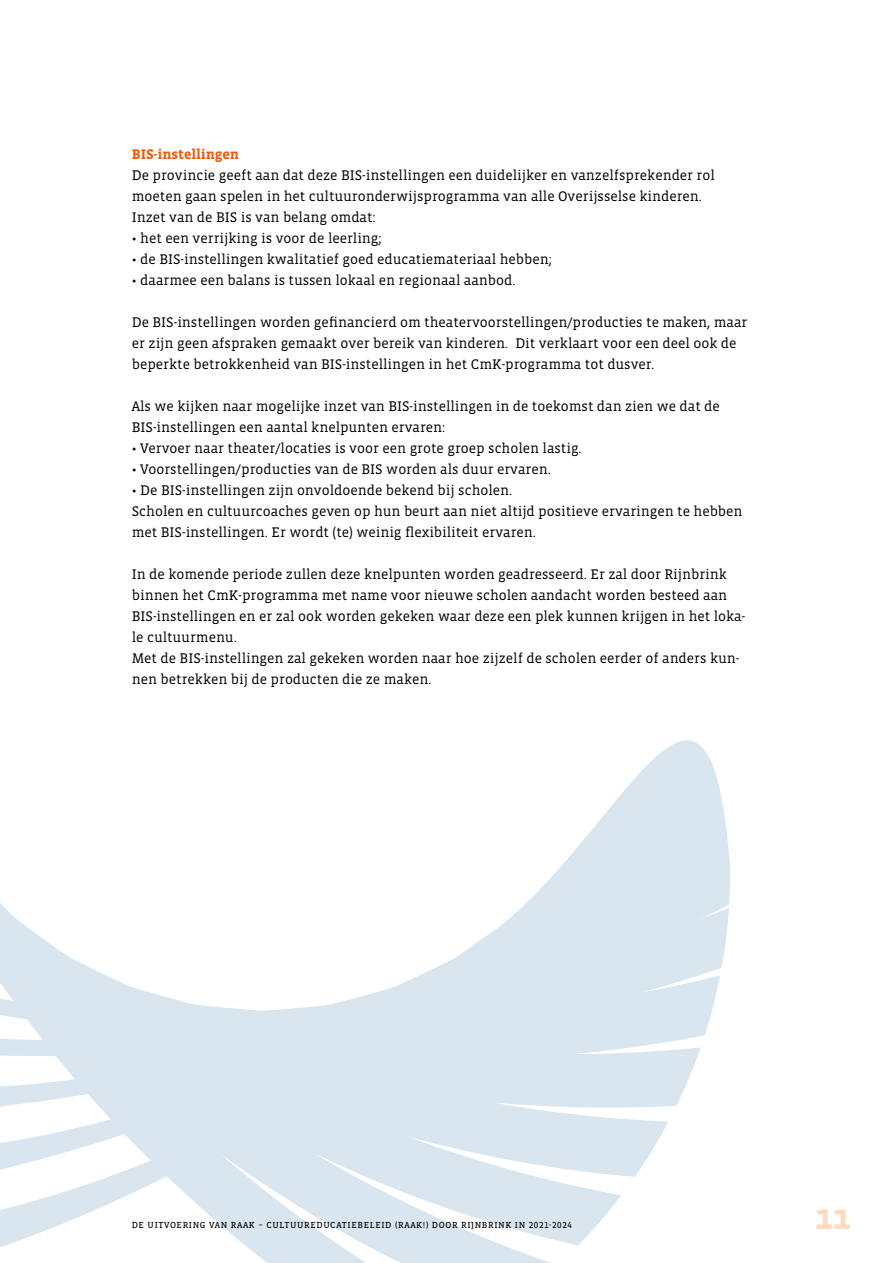
<style>
.page{position:relative;width:893px;height:1263px;background:#fff}
.page>*{position:absolute;margin:0;border:0;box-sizing:border-box;transform-origin:0 0}
.t1{font:700 36px "Vista Slab OTCE";color:#fcdbc2}
.t2{font:14.25px/21px "Vista Slab OTCE";color:#000}
.t3{font:700 14.25px "Vista Slab OTCE";color:#ea5b0b}
.t4{font:9px "Vista Slab OTCE";letter-spacing:.07em;color:#000}
</style>
<div class="page">
<svg style="left:0;top:740px;width:730px;height:523px"></svg>
<p class="t3" style="left:132px;top:146px;width:109px">BIS-instellingen</p>
<p class="t2" style="left:132px;top:165px;width:585px">De provincie geeft aan dat deze BIS-instellingen een duidelijker en vanzelfsprekender rol moeten gaan spelen in het cultuuronderwijsprogramma van alle Overijsselse kinderen.<br>Inzet van de BIS is van belang omdat:</p>
<p class="t2" style="left:132px;top:228px;width:251px">• het een verrijking is voor de leerling;</p>
<p class="t2" style="left:132px;top:249px;width:421px">• de BIS-instellingen kwalitatief goed educatiemateriaal hebben;</p>
<p class="t2" style="left:132px;top:270px;width:385px">• daarmee een balans is tussen lokaal en regionaal aanbod.</p>
<p class="t2" style="left:132px;top:312px;width:617px">De BIS-instellingen worden gefinancierd om theatervoorstellingen/producties te maken, maar er zijn geen afspraken gemaakt over bereik van kinderen. Dit verklaart voor een deel ook de beperkte betrokkenheid van BIS-instellingen in het CmK-programma tot dusver.</p>
<p class="t2" style="left:132px;top:396px;width:590px">Als we kijken naar mogelijke inzet van BIS-instellingen in de toekomst dan zien we dat de<br>BIS-instellingen een aantal knelpunten ervaren:</p>
<p class="t2" style="left:132px;top:438px;width:451px">• Vervoer naar theater/locaties is voor een grote groep scholen lastig.</p>
<p class="t2" style="left:132px;top:459px;width:420px">• Voorstellingen/producties van de BIS worden als duur ervaren.</p>
<p class="t2" style="left:132px;top:480px;width:612px">• De BIS-instellingen zijn onvoldoende bekend bij scholen.<br>Scholen en cultuurcoaches geven op hun beurt aan niet altijd positieve ervaringen te hebben met BIS-instellingen. Er wordt (te) weinig flexibiliteit ervaren.</p>
<p class="t2" style="left:132px;top:564px;width:615px">In de komende periode zullen deze knelpunten worden geadresseerd. Er zal door Rijnbrink binnen het CmK-programma met name voor nieuwe scholen aandacht worden besteed aan BIS-instellingen en er zal ook worden gekeken waar deze een plek kunnen krijgen in het loka&shy;le cultuurmenu.<br>Met de BIS-instellingen zal gekeken worden naar hoe zijzelf de scholen eerder of anders kun&shy;nen betrekken bij de producten die ze maken.</p>
<p class="t4" style="left:132px;top:1219px;width:442px">DE UITVOERING VAN RAAK – CULTUUREDUCATIEBELEID (RAAK!) DOOR RIJNBRINK IN 2021-2024</p>
<h1 class="t1" style="left:815px;top:1196px;width:37px">11</h1>
</div>
